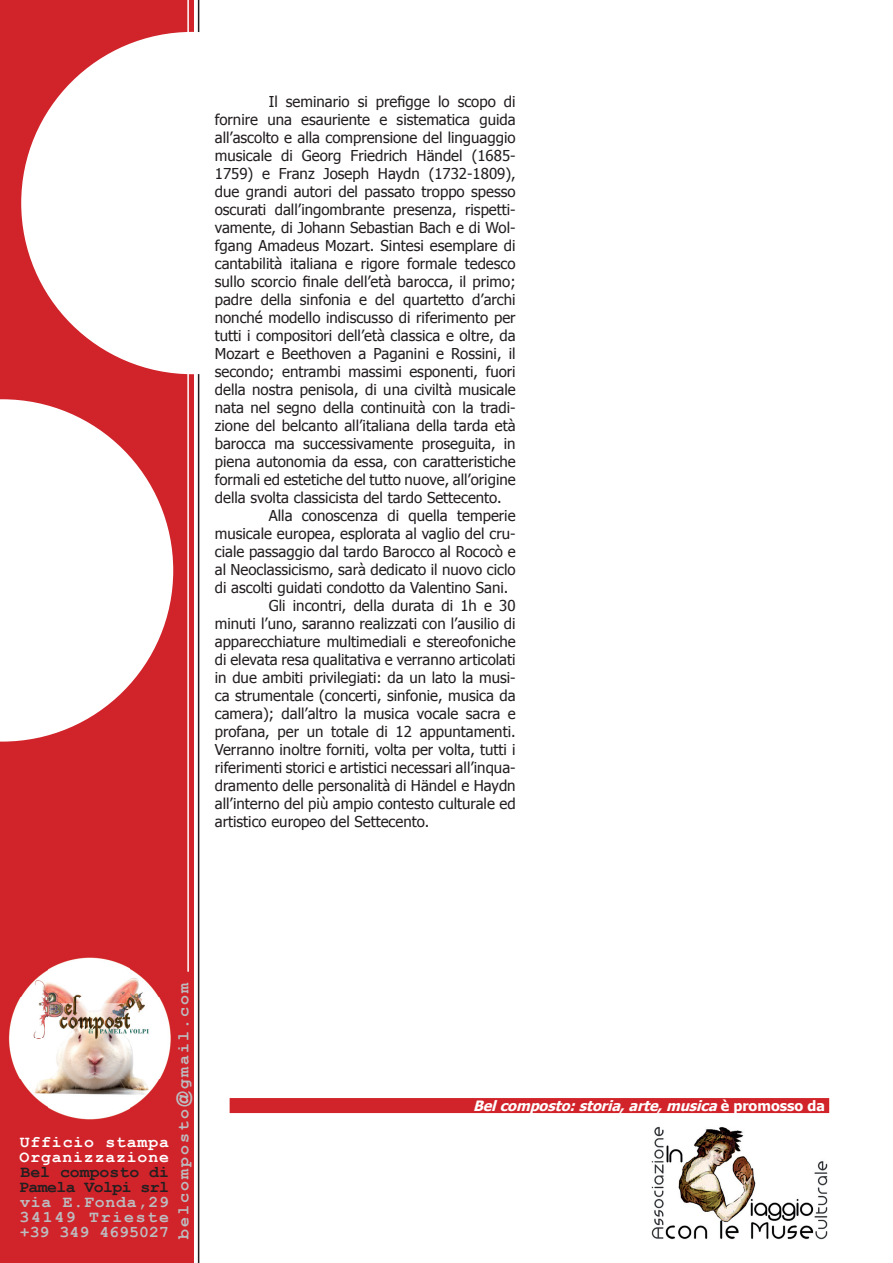
<style>
.page{position:relative;width:893px;height:1263px;background:#fff}
.page>*{position:absolute;margin:0;border:0;box-sizing:border-box;transform-origin:0 0}
.t1{font:700 16.5px/15px "Courier New";letter-spacing:.105em;color:#bcbdc0;text-align:justify}
.t2{font:700 16.5px/15px "Courier New";letter-spacing:.05em;color:#fff}
.t3{font:700 16.5px/15px "Courier New";letter-spacing:-.035em;color:#231f20}
.t4{font:700 16.5px "Courier New";letter-spacing:.125em;color:#bcbdc0}
.t5{font:15px "Tahoma";color:#231f20}
.t6{font:italic 700 14.25px "Tahoma";color:#fff}
.s1{font-family:"Arial"}
.s2{font-style:normal}
</style>
<div class="page">
<hr style="left:198px;top:0;width:1px;height:1263px;background:#231f20">
<div style="left:0;top:0;width:193px;height:1263px;background:#d1232a"></div>
<div style="left:21px;top:32px;width:343px;height:342px;background:#fff;border-radius:50%"></div>
<hr style="left:187px;top:0;width:2px;height:972px;background:#fff">
<img style="left:8px;top:957px;width:163px;height:163px">
<svg style="left:0;top:399px;width:173px;height:343px;fill:#fff"></svg>
<div style="left:230px;top:1098px;width:599px;height:15px;background:#d1232a"></div>
<img style="left:651px;top:1126px;width:177px;height:114px">
<p class="t5" style="left:269px;top:91px;width:248px">Il seminario si prefigge lo scopo di</p>
<p class="t5" style="left:215px;top:109px;width:302px">fornire una esauriente e sistematica guida</p>
<p class="t5" style="left:215px;top:127px;width:302px">all’ascolto e alla comprensione del linguaggio</p>
<p class="t5" style="left:215px;top:145px;width:302px">musicale di Georg Friedrich Händel (1685-</p>
<p class="t5" style="left:215px;top:163px;width:302px">1759) e Franz Joseph Haydn (1732-1809),</p>
<p class="t5" style="left:215px;top:181px;width:302px">due grandi autori del passato troppo spesso</p>
<p class="t5" style="left:215px;top:199px;width:302px">oscurati dall’ingombrante presenza, rispetti-</p>
<p class="t5" style="left:215px;top:217px;width:302px">vamente, di Johann Sebastian Bach e di Wol-</p>
<p class="t5" style="left:215px;top:235px;width:302px">fgang Amadeus Mozart. Sintesi esemplare di</p>
<p class="t5" style="left:215px;top:253px;width:302px">cantabilità italiana e rigore formale tedesco</p>
<p class="t5" style="left:215px;top:271px;width:302px">sullo scorcio finale dell’età barocca, il primo;</p>
<p class="t5" style="left:215px;top:289px;width:302px">padre della sinfonia e del quartetto d’archi</p>
<p class="t5" style="left:215px;top:307px;width:302px">nonché modello indiscusso di riferimento per</p>
<p class="t5" style="left:215px;top:325px;width:302px">tutti i compositori dell’età classica e oltre, da</p>
<p class="t5" style="left:215px;top:343px;width:302px">Mozart e Beethoven a Paganini e Rossini, il</p>
<p class="t5" style="left:215px;top:361px;width:302px">secondo; entrambi massimi esponenti, fuori</p>
<p class="t5" style="left:215px;top:379px;width:302px">della nostra penisola, di una civiltà musicale</p>
<p class="t5" style="left:215px;top:397px;width:302px">nata nel segno della continuità con la tradi-</p>
<p class="t5" style="left:215px;top:415px;width:302px">zione del belcanto all’italiana della tarda età</p>
<p class="t5" style="left:215px;top:433px;width:302px">barocca ma successivamente proseguita, in</p>
<p class="t5" style="left:215px;top:451px;width:302px">piena autonomia da essa, con caratteristiche</p>
<p class="t5" style="left:215px;top:469px;width:302px">formali ed estetiche del tutto nuove, all’origine</p>
<p class="t5" style="left:215px;top:487px;width:289px">della svolta classicista del tardo Settecento.</p>
<p class="t5" style="left:269px;top:505px;width:248px">Alla conoscenza di quella temperie</p>
<p class="t5" style="left:215px;top:523px;width:302px">musicale europea, esplorata al vaglio del cru-</p>
<p class="t5" style="left:215px;top:541px;width:302px">ciale passaggio dal tardo Barocco al Rococò e</p>
<p class="t5" style="left:215px;top:559px;width:302px">al Neoclassicismo, sarà dedicato il nuovo ciclo</p>
<p class="t5" style="left:215px;top:577px;width:295px">di ascolti guidati condotto da Valentino Sani.</p>
<p class="t5" style="left:269px;top:595px;width:248px">Gli incontri, della durata di 1h e 30</p>
<p class="t5" style="left:215px;top:613px;width:302px">minuti l’uno, saranno realizzati con l’ausilio di</p>
<p class="t5" style="left:215px;top:631px;width:302px">apparecchiature multimediali e stereofoniche</p>
<p class="t5" style="left:215px;top:649px;width:302px">di elevata resa qualitativa e verranno articolati</p>
<p class="t5" style="left:215px;top:667px;width:302px">in due ambiti privilegiati: da un lato la musi-</p>
<p class="t5" style="left:215px;top:685px;width:302px">ca strumentale (concerti, sinfonie, musica da</p>
<p class="t5" style="left:215px;top:703px;width:302px">camera); dall’altro la musica vocale sacra e</p>
<p class="t5" style="left:215px;top:721px;width:302px">profana, per un totale di 12 appuntamenti.</p>
<p class="t5" style="left:215px;top:739px;width:302px">Verranno inoltre forniti, volta per volta, tutti i</p>
<p class="t5" style="left:215px;top:757px;width:302px">riferimenti storici e artistici necessari all’inqua-</p>
<p class="t5" style="left:215px;top:775px;width:302px">dramento delle personalità di Händel e Haydn</p>
<p class="t5" style="left:215px;top:793px;width:302px">all’interno del più ampio contesto culturale ed</p>
<p class="t5" style="left:215px;top:811px;width:216px">artistico europeo del Settecento.</p>
<p class="t4" style="left:173px;top:1238px;width:258px;rotate:-90deg">belcomposto<span class="s1">@</span>gmail.com</p>
<p class="t2" style="left:20px;top:1134px;width:151px">Ufficio stampa<br>Organizzazione</p>
<p class="t3" style="left:19px;top:1164px;width:151px">Bel composto di<br>Pamela Volpi srl</p>
<p class="t1" style="left:19px;top:1194px;width:151px">via E.Fonda,29<br>34149 Trieste +39 349 4695027</p>
<p class="t6" style="left:473px;top:1095px;width:353px">Belcomposto:storia, arte, musica<span class="s2">è p r o m o s s o d a</span></p>
</div>
